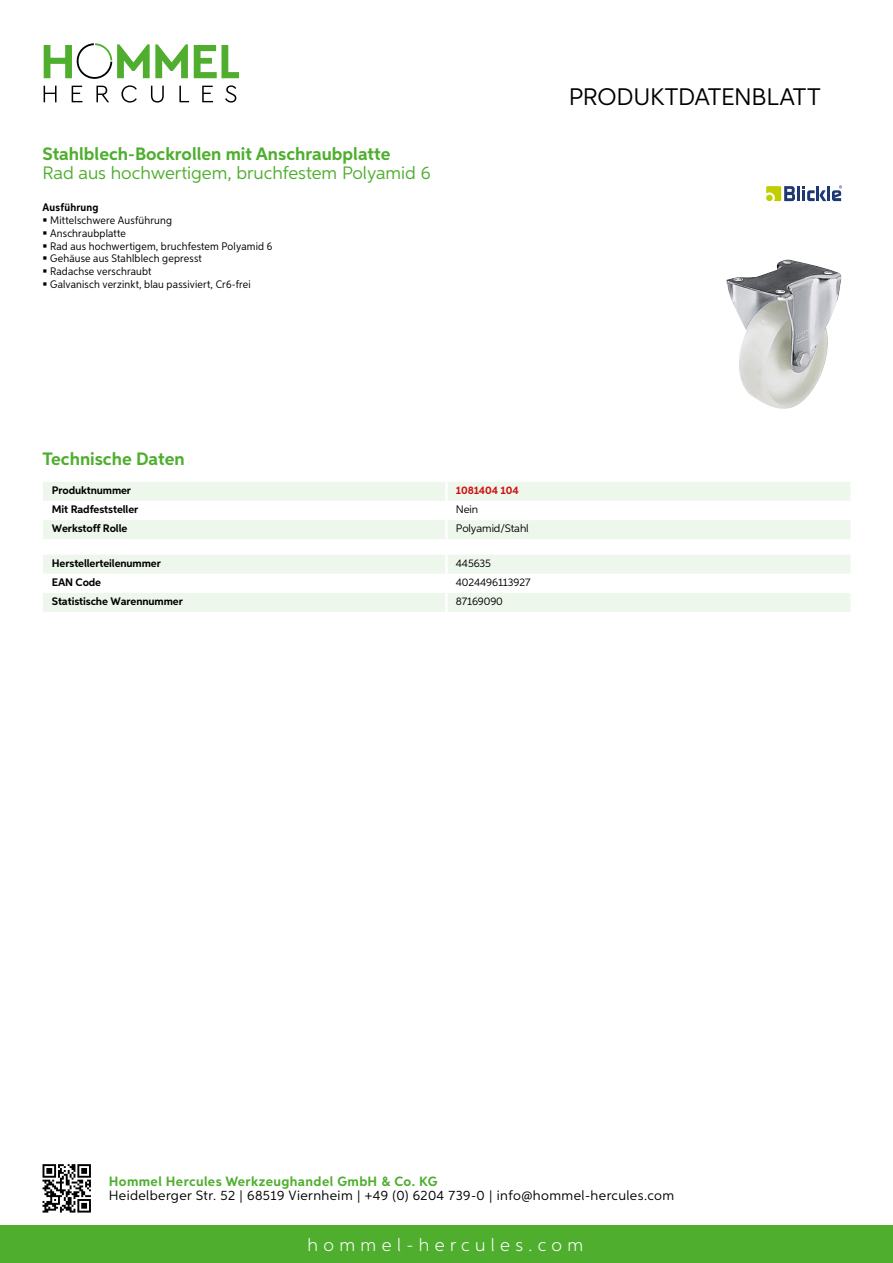
<style>
.page{position:relative;width:893px;height:1263px;background:#fff}
.page>*{position:absolute;margin:0;border:0;box-sizing:border-box;transform-origin:0 0}
.t1{font:24px "Aspira";letter-spacing:-.01em;color:#000}
.t2{font:700 18px "Aspira";color:#50ae2f}
.t3{font:18px "Aspira";color:#50ae2f}
.t4{font:300 18px "Aspira";letter-spacing:.3em;color:#fff}
.t5{font:13.5px "Aspira";letter-spacing:.03em;color:#000}
.t6{font:700 13.5px "Aspira";letter-spacing:.03em;color:#50ae2f}
.t7{font:10.95px/12.8px "Aspira Nar";letter-spacing:.015em;color:#000}
.t8{font:700 10.95px "Aspira";letter-spacing:-.01em;color:#000}
.t9{font:10.95px "Aspira";letter-spacing:-.01em;color:#000}
.t10{font:700 10.95px "Aspira";letter-spacing:-.01em;color:#cd1013}
.t11{font:700 10.95px "Aspira Nar";letter-spacing:.02em;color:#000}
</style>
<div class="page">
<div style="left:0;top:1226px;width:893px;height:37px;background:#50ae2f"></div>
<svg style="left:43px;top:1164px;width:48px;height:48px"></svg>
<svg style="left:194px;top:45px;width:45px;height:33px"></svg>
<svg style="left:44px;top:43px;width:144px;height:36px"></svg>
<svg style="left:44px;top:86px;width:13px;height:16px"></svg>
<svg style="left:72px;top:86px;width:10px;height:16px"></svg>
<svg style="left:96px;top:86px;width:13px;height:16px"></svg>
<svg style="left:121px;top:85px;width:16px;height:18px"></svg>
<svg style="left:151px;top:86px;width:13px;height:17px"></svg>
<svg style="left:179px;top:86px;width:10px;height:16px"></svg>
<svg style="left:202px;top:86px;width:11px;height:16px"></svg>
<svg style="left:225px;top:85px;width:11px;height:18px"></svg>
<svg style="left:43px;top:482px;width:807px;height:57px"></svg>
<hr style="left:445px;top:520px;width:3px;height:19px;background:#fff">
<svg style="left:43px;top:555px;width:807px;height:57px"></svg>
<hr style="left:445px;top:593px;width:3px;height:19px;background:#fff">
<img style="left:726px;top:259px;width:116px;height:150px">
<hr style="left:797px;top:186px;width:3px;height:15px;background:#1e3874">
<svg style="left:802px;top:186px;width:24px;height:15px"></svg>
<hr style="left:827px;top:186px;width:3px;height:15px;background:#1e3874">
<hr style="left:816px;top:186px;width:3px;height:15px;background:#1e3874">
<svg style="left:766px;top:186px;width:29px;height:15px"></svg>
<div style="left:766px;top:195px;width:7px;height:6px;background:#c0ce00;border-radius:50%"></div>
<svg style="left:832px;top:185px;width:10px;height:16px"></svg>
<h2 class="t2" style="left:43px;top:142px;width:349px">Stahlblech-Bockrollen mit Anschraubplatte</h2>
<h2 class="t3" style="left:43px;top:162px;width:390px">Rad aus hochwertigem, bruchfestem Polyamid 6</h2>
<p class="t11" style="left:43px;top:201px;width:58px">Ausführung</p>
<p class="t7" style="left:50px;top:214px;width:224px">Mittelschwere Ausführung<br>Anschraubplatte<br>Rad aus hochwertigem, bruchfestem Polyamid 6<br>Gehäuse aus Stahlblech gepresst<br>Radachse verschraubt<br>Galvanisch verzinkt, blau passiviert, Cr6-frei</p>
<h1 class="t1" style="left:569px;top:82px;width:253px">Produktdatenblatt</h1>
<h2 class="t2" style="left:43px;top:448px;width:144px">Technische Daten</h2>
<p class="t8" style="left:52px;top:483px;width:81px">Produktnummer</p>
<p class="t10" style="left:456px;top:483px;width:64px">1081404 104</p>
<p class="t8" style="left:52px;top:502px;width:88px">Mit Radfeststeller</p>
<p class="t9" style="left:456px;top:502px;width:24px">Nein</p>
<p class="t8" style="left:52px;top:521px;width:77px">Werkstoff Rolle</p>
<p class="t9" style="left:456px;top:522px;width:74px">Polyamid/Stahl</p>
<p class="t8" style="left:52px;top:556px;width:111px">Herstellerteilenummer</p>
<p class="t9" style="left:456px;top:556px;width:37px">445635</p>
<p class="t8" style="left:52px;top:575px;width:51px">EAN Code</p>
<p class="t9" style="left:456px;top:575px;width:76px">4024496113927</p>
<p class="t8" style="left:52px;top:594px;width:132px">Statistische Warennummer</p>
<p class="t9" style="left:456px;top:594px;width:49px">87169090</p>
<p class="t6" style="left:109px;top:1172px;width:330px">Hommel Hercules Werkzeughandel GmbH &amp; Co. KG</p>
<p class="t5" style="left:109px;top:1187px;width:567px">Heidelberger Str. 52 | 68519 Viernheim | +49 (0) 6204 739-0 | info@hommel-hercules.com</p>
<h2 class="t4" style="left:307px;top:1234px;width:277px">hommel-hercules.com</h2>
</div>
